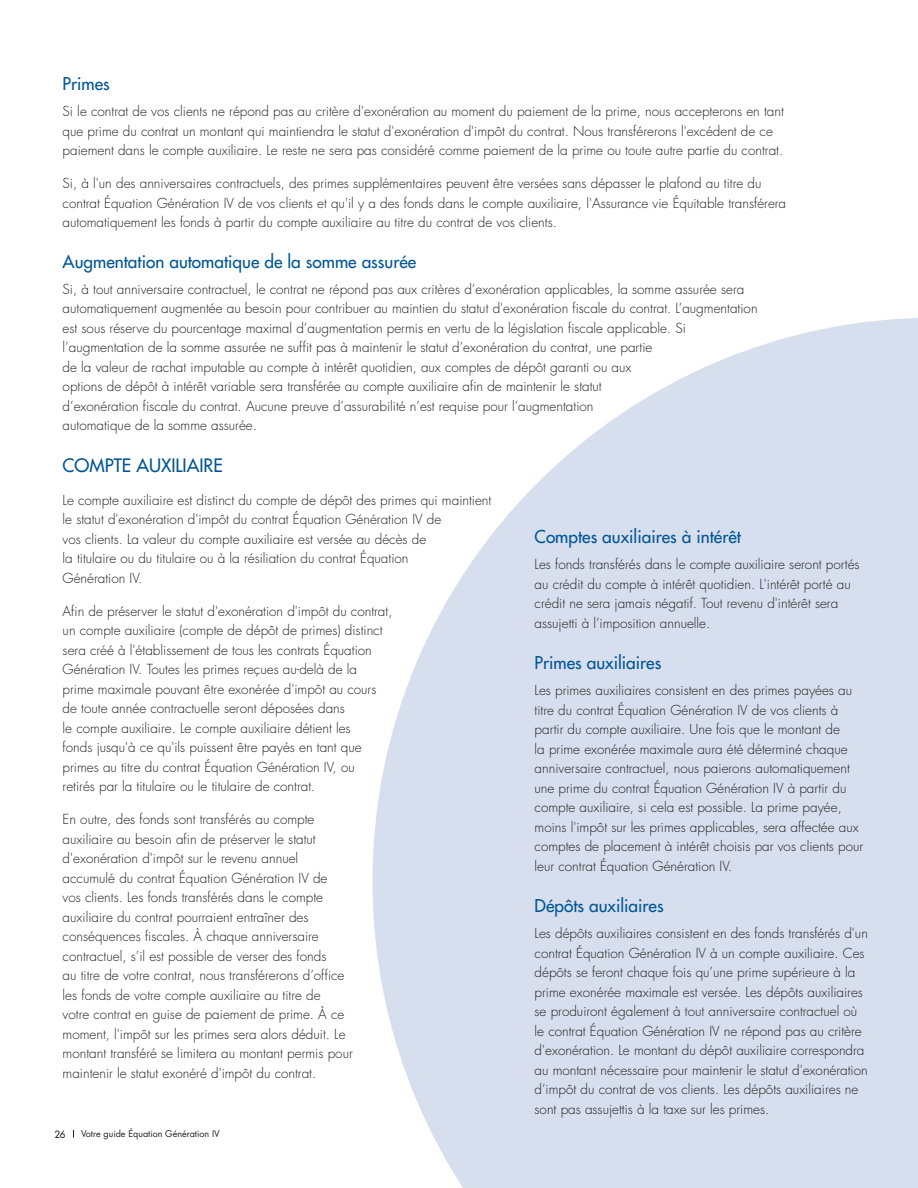
<style>
.page{position:relative;width:918px;height:1188px;background:#fff}
.page>*{position:absolute;margin:0;border:0;box-sizing:border-box;transform-origin:0 0}
.t1{font:500 18px "Futura Std";color:#005595}
.t2{font:500 17.25px "Futura Std";color:#005595}
.t3{font:300 13.5px/19.5px "Futura Std";color:#231f20}
.t4{font:500 9.75px "Futura Std";color:#231f20}
.t5{font:9px "Futura Std";color:#231f20}
</style>
<div class="page">
<svg style="left:372px;top:318px;width:546px;height:870px;fill:#d7dfee"></svg>
<p class="t2" style="left:63px;top:73px;width:49px">Primes</p>
<p class="t3" style="left:63px;top:102px;width:723px">Si le contrat de vos clients ne répond pas au critère d'exonération au moment du paiement de la prime, nous accepterons en tant que prime du contrat un montant qui maintiendra le statut d'exonération d'impôt du contrat. Nous transférerons l'excédent de ce paiement dans le compte auxiliaire. Le reste ne sera pas considéré comme paiement de la prime ou toute autre partie du contrat.</p>
<p class="t3" style="left:63px;top:174px;width:725px">Si, à l'un des anniversaires contractuels, des primes supplémentaires peuvent être versées sans dépasser le plafond au titre du contrat Équation Génération IV de vos clients et qu'il y a des fonds dans le compte auxiliaire, l'Assurance vie Équitable transférera automatiquement les fonds à partir du compte auxiliaire au titre du contrat de vos clients.</p>
<p class="t2" style="left:63px;top:250px;width:355px">Augmentation automatique de la somme assurée</p>
<p class="t3" style="left:63px;top:280px;width:696px">Si, à tout anniversaire contractuel, le contrat ne répond pas aux critères d’exonération applicables, la somme assurée sera automatiquement augmentée au besoin pour contribuer au maintien du statut d'exonération fiscale du contrat. L’augmentation est sous réserve du pourcentage maximal d’augmentation permis en vertu de la législation fiscale applicable. Si l’augmentation de la somme assurée ne suffit pas à maintenir le statut d’exonération du contrat, une partie<br>de la valeur de rachat imputable au compte à intérêt quotidien, aux comptes de dépôt garanti ou aux<br>options de dépôt à intérêt variable sera transférée au compte auxiliaire afin de maintenir le statut<br>d’exonération fiscale du contrat. Aucune preuve d’assurabilité n’est requise pour l’augmentation<br>automatique de la somme assurée.</p>
<h1 class="t1" style="left:63px;top:454px;width:162px">COMPTE AUXILIAIRE</h1>
<p class="t3" style="left:63px;top:490px;width:430px">Le compte auxiliaire est distinct du compte de dépôt des primes qui maintient le statut d'exonération d'impôt du contrat Équation Génération IV de<br>vos clients. La valeur du compte auxiliaire est versée au décès de<br>la titulaire ou du titulaire ou à la résiliation du contrat Équation<br>Génération IV.</p>
<p class="t3" style="left:63px;top:601px;width:331px">Afin de préserver le statut d'exonération d'impôt du contrat, un compte auxiliaire (compte de dépôt de primes) distinct sera créé à l'établissement de tous les contrats Équation Génération IV. Toutes les primes reçues au-delà de la<br>prime maximale pouvant être exonérée d'impôt au cours de toute année contractuelle seront déposées dans<br>le compte auxiliaire. Le compte auxiliaire détient les<br>fonds jusqu'à ce qu'ils puissent être payés en tant que primes au titre du contrat Équation Génération IV, ou<br>retirés par la titulaire ou le titulaire de contrat.</p>
<p class="t3" style="left:63px;top:810px;width:292px">En outre, des fonds sont transférés au compte auxiliaire au besoin afin de préserver le statut d'exonération d'impôt sur le revenu annuel accumulé du contrat Équation Génération IV de<br>vos clients. Les fonds transférés dans le compte auxiliaire du contrat pourraient entraîner des conséquences fiscales. À chaque anniversaire contractuel, s’il est possible de verser des fonds<br>au titre de votre contrat, nous transférerons d’office les fonds de votre compte auxiliaire au titre de<br>votre contrat en guise de paiement de prime. À ce moment, l'impôt sur les primes sera alors déduit. Le montant transféré se limitera au montant permis pour maintenir le statut exonéré d'impôt du contrat.</p>
<p class="t2" style="left:535px;top:526px;width:208px">Comptes auxiliaires à intérêt</p>
<p class="t3" style="left:535px;top:555px;width:327px">Les fonds transférés dans le compte auxiliaire seront portés au crédit du compte à intérêt quotidien. L'intérêt porté au crédit ne sera jamais négatif. Tout revenu d'intérêt sera assujetti à l’imposition annuelle.</p>
<p class="t2" style="left:535px;top:652px;width:128px">Primes auxiliaires</p>
<p class="t3" style="left:535px;top:681px;width:330px">Les primes auxiliaires consistent en des primes payées au titre du contrat Équation Génération IV de vos clients à partir du compte auxiliaire. Une fois que le montant de<br>la prime exonérée maximale aura été déterminé chaque anniversaire contractuel, nous paierons automatiquement une prime du contrat Équation Génération IV à partir du compte auxiliaire, si cela est possible. La prime payée, moins l'impôt sur les primes applicables, sera affectée aux comptes de placement à intérêt choisis par vos clients pour leur contrat Équation Génération IV.</p>
<p class="t2" style="left:535px;top:895px;width:131px">Dépôts auxiliaires</p>
<p class="t3" style="left:535px;top:924px;width:335px">Les dépôts auxiliaires consistent en des fonds transférés d'un contrat Équation Génération IV à un compte auxiliaire. Ces dépôts se feront chaque fois qu’une prime supérieure à la prime exonérée maximale est versée. Les dépôts auxiliaires se produiront également à tout anniversaire contractuel où le contrat Équation Génération IV ne répond pas au critère d'exonération. Le montant du dépôt auxiliaire correspondra au montant nécessaire pour maintenir le statut d'exonération d’impôt du contrat de vos clients. Les dépôts auxiliaires ne sont pas assujettis à la taxe sur les primes.</p>
<p class="t4" style="left:54px;top:1128px;width:13px">26</p>
<p class="t5" style="left:81px;top:1128px;width:140px">Votre guide Équation Génération IV</p>
</div>
